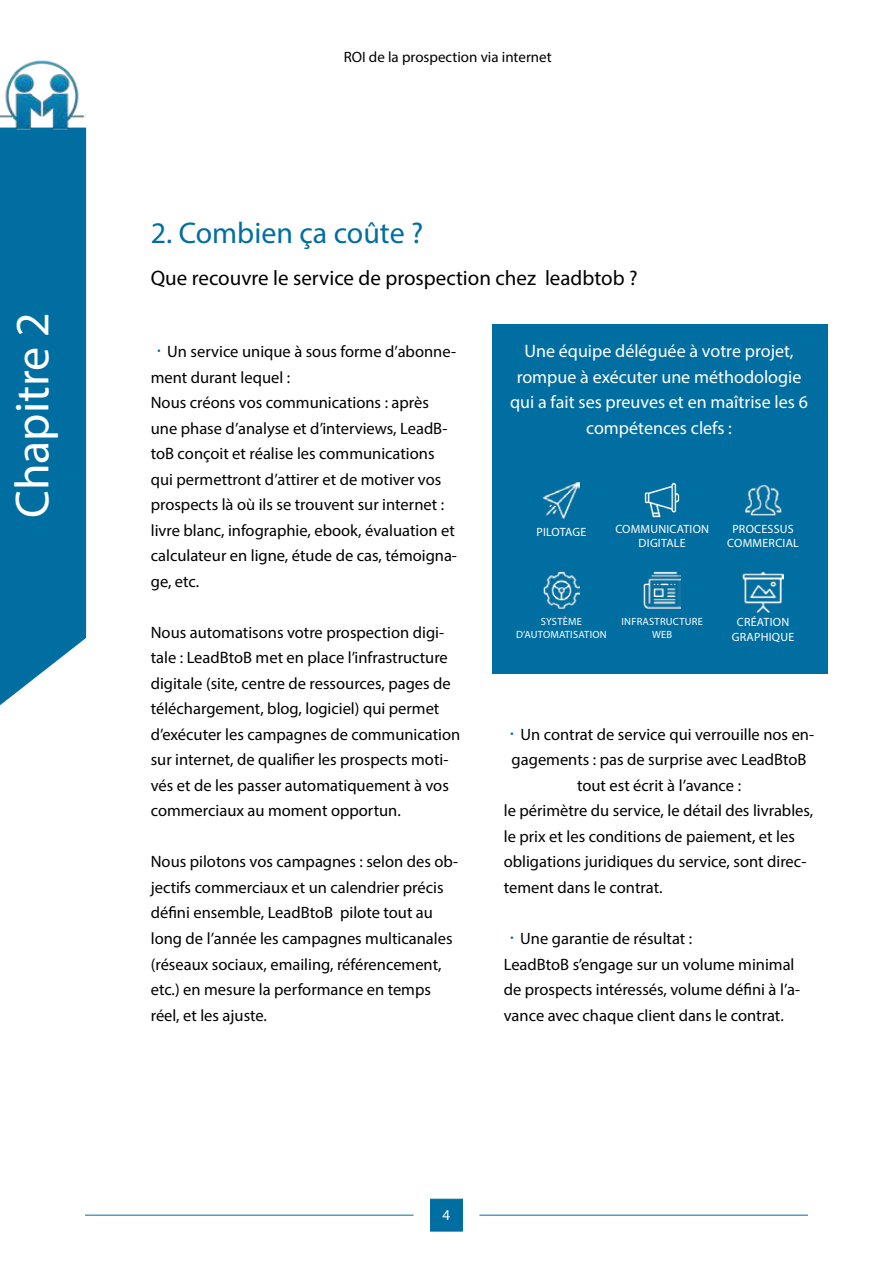
<style>
.page{position:relative;width:893px;height:1263px;background:#fff}
.page>*{position:absolute;margin:0;border:0;box-sizing:border-box;transform-origin:0 0}
.t1{font:48px "Myriad Pro";color:#fff}
.t2{font:30px "Myriad Pro";color:#006ea0}
.t3{font:21px "Myriad Pro";color:#000}
.t4{font:18px/25.5px "Myriad Pro";color:#fff;text-align:center}
.t5{font:16.5px/25.5px "Myriad Pro";color:#000}
.t6{font:15px "Myriad Pro";color:#000}
.t7{font:15px "Myriad Pro";color:#fff}
.t8{font:12px/14.4px "Myriad Pro";letter-spacing:.02em;color:#fff}
.t9{font:10.5px/12.6px "Myriad Pro";letter-spacing:.02em;color:#fff;text-align:center}
.s1{font-family:"Adobe Ming Std";font-weight:300;color:#006ea0}
</style>
<div class="page">
<div style="left:430px;top:1199px;width:33px;height:32px;background:#006ea0;border:1px solid #006ea0"></div>
<hr style="left:85px;top:1215px;width:329px;height:1px;background:#006ea0">
<hr style="left:479px;top:1215px;width:329px;height:1px;background:#006ea0">
<div style="left:492px;top:325px;width:336px;height:349px;background:#006ea0"></div>
<div style="left:0;top:128px;width:86px;height:577px;background:#006ea0"></div>
<img style="left:0;top:60px;width:85px;height:74px">
<img style="left:543px;top:482px;width:37px;height:36px">
<img style="left:543px;top:572px;width:37px;height:37px">
<img style="left:645px;top:482px;width:35px;height:35px">
<img style="left:644px;top:572px;width:37px;height:37px">
<img style="left:742px;top:572px;width:42px;height:41px">
<img style="left:745px;top:484px;width:36px;height:31px">
<h1 class="t1" style="left:3px;top:518px;width:208px;rotate:-90deg">Chapitre 2</h1>
<p class="t6" style="left:344px;top:48px;width:210px">ROI de la prospection via internet</p>
<h2 class="t2" style="left:151px;top:214px;width:274px">2. Combien ça coûte ?</h2>
<p class="t3" style="left:151px;top:265px;width:488px">Que recouvre le service de prospection chez leadbtob ?</p>
<p class="t5" style="left:151px;top:339px;width:308px"><span class="s1">•</span>Un service unique à sous forme d’abonne&shy;ment durant lequel :<br>Nous créons vos communications : après une phase d’analyse et d’interviews, LeadB&shy;toB conçoit et réalise les communications qui permettront d’attirer et de motiver vos prospects là où ils se trouvent sur internet : livre blanc, infographie, ebook, évaluation et calculateur en ligne, étude de cas, témoigna&shy;ge, etc.</p>
<p class="t5" style="left:151px;top:619px;width:311px">Nous automatisons votre prospection digi&shy;tale : LeadBtoB met en place l’infrastructure digitale (site, centre de ressources, pages de téléchargement, blog, logiciel) qui permet d’exécuter les campagnes de communication sur internet, de qualifier les prospects moti&shy;vés et de les passer automatiquement à vos commerciaux au moment opportun.</p>
<p class="t5" style="left:151px;top:849px;width:309px">Nous pilotons vos campagnes : selon des ob&shy;jectifs commerciaux et un calendrier précis défini ensemble, LeadBtoB pilote tout au long de l’année les campagnes multicanales (réseaux sociaux, emailing, référencement, etc.) en mesure la performance en temps réel, et les ajuste.</p>
<p class="t4" style="left:510px;top:338px;width:299px">Une équipe déléguée à votre projet, rompue à exécuter une méthodologie qui a fait ses preuves et en maîtrise les 6 compétences clefs :</p>
<p class="t8" style="left:536px;top:525px;width:51px">Pi lotage</p>
<p class="t8" style="left:615px;top:521px;width:10px">Commu</p>
<p class="t8" style="left:639px;top:521px;width:72px;text-indent:20px">nication digitale</p>
<p class="t8" style="left:732px;top:521px;width:8px">Pro</p>
<p class="t8" style="left:754px;top:521px;width:41px">cessus</p>
<p class="t8" style="left:727px;top:536px;width:17px">comm</p>
<p class="t8" style="left:762px;top:536px;width:38px">ercial</p>
<p class="t9" style="left:516px;top:615px;width:92px">Systèm e d’automatisatio n</p>
<p class="t9" style="left:621px;top:615px;width:83px">Infrastru cture web</p>
<p class="t8" style="left:732px;top:615px;width:59px;text-indent:5px">Créatio n graphiqu</p>
<p class="t8" style="left:788px;top:629px;width:7px">e</p>
<p class="t5" style="left:504px;top:721px;width:312px"><span class="s1">•</span>Un contrat de service qui verrouille nos en-</p>
<p class="t5" style="left:512px;top:747px;width:296px">gagements : pas de surprise avec LeadBtoB</p>
<p class="t5" style="left:577px;top:772px;width:166px">tout est écrit à l’avance :</p>
<p class="t5" style="left:504px;top:798px;width:311px">le périmètre du service, le détail des livrables,</p>
<p class="t5" style="left:504px;top:823px;width:293px">le prix et les conditions de paiement, et les</p>
<p class="t5" style="left:504px;top:849px;width:304px">obligations juridiques du service, sont direc-</p>
<p class="t5" style="left:504px;top:874px;width:160px">tement dans le contrat.</p>
<p class="t5" style="left:504px;top:925px;width:298px"><span class="s1">•</span>Une garantie de résultat :<br>LeadBtoB s’engage sur un volume minimal de prospects intéressés, volume défini à l’a&shy;vance avec chaque client dans le contrat.</p>
<p class="t7" style="left:443px;top:1205px;width:9px">4</p>
</div>
